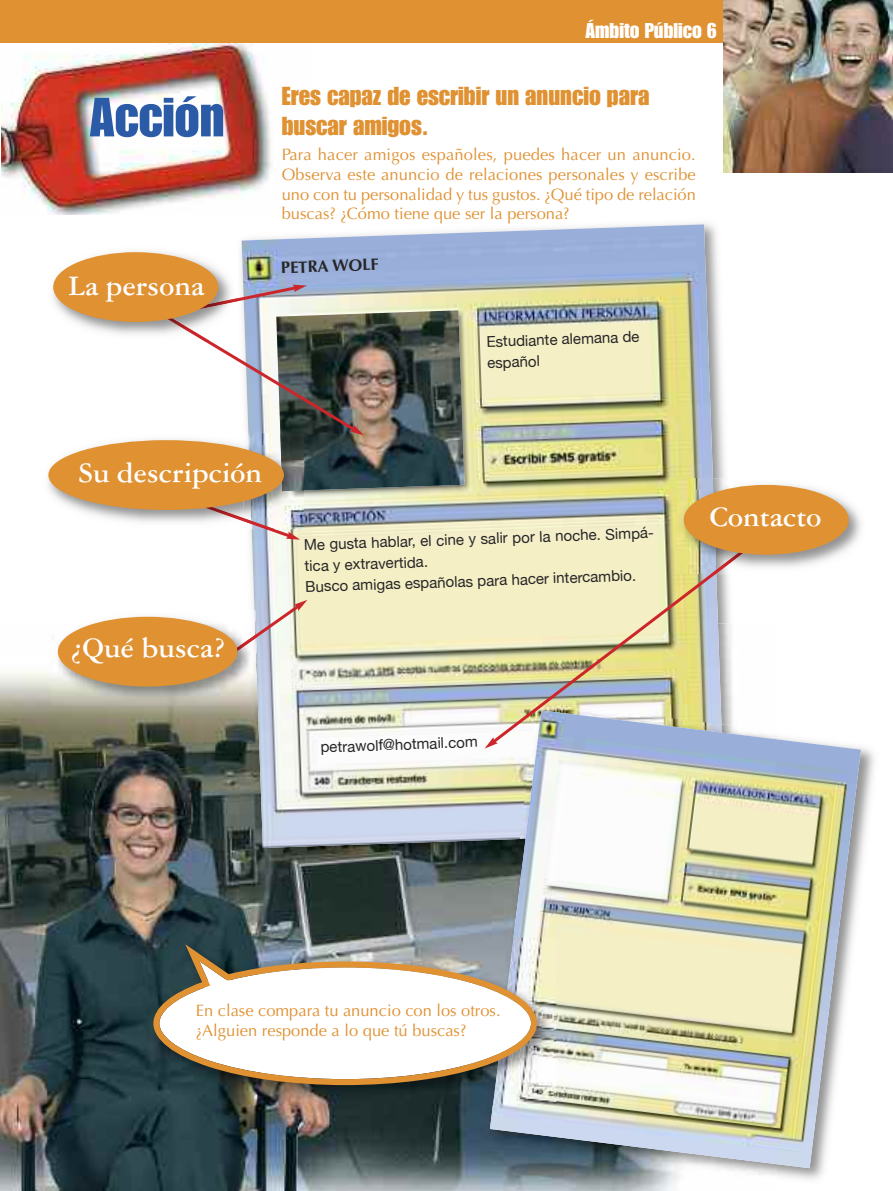
<style>
.page{position:relative;width:893px;height:1191px;background:#fff}
.page>*{position:absolute;margin:0;border:0;box-sizing:border-box;transform-origin:0 0}
.t1{font:54px "Impact LT Std";color:#2b5ba7}
.t2{font:700 30px "Garamond 3 LT Std";color:#fff}
.t3{font:25.5px/30.6px "Impact LT Std";color:#e09132}
.t4{font:21px "Impact LT Std";color:#fff}
.t5{font:16.5px/19.8px "Optima LT Std";color:#e09132;text-align:justify}
.t6{font:700 16.5px "Optima LT Std";color:#272627}
.t7{font:15px/21px "Helvetica Neue";color:#272627}
</style>
<div class="page">
<img style="left:1px;top:43px;width:270px;height:171px">
<img style="left:0;top:671px;width:674px;height:519px">
<div style="left:1px;top:0;width:725px;height:43px;background:#e09132"></div>
<img style="left:248px;top:848px;width:234px;height:20px">
<img style="left:242px;top:224px;width:483px;height:624px">
<img style="left:777px;top:747px;width:97px;height:433px">
<img style="left:482px;top:727px;width:295px;height:456px">
<img style="left:490px;top:727px;width:371px;height:441px">
<img style="left:97px;top:616px;width:108px;height:7px">
<img style="left:51px;top:623px;width:198px;height:83px">
<svg style="left:226px;top:600px;width:81px;height:58px"></svg>
<img style="left:249px;top:655px;width:8px;height:51px">
<img style="left:248px;top:623px;width:6px;height:11px">
<img style="left:255px;top:655px;width:2px;height:20px">
<img style="left:254px;top:610px;width:3px;height:24px">
<img style="left:229px;top:634px;width:28px;height:21px">
<div style="left:58px;top:617px;width:179px;height:69px;background:#e09132;border-radius:50%"></div>
<img style="left:489px;top:534px;width:275px;height:212px">
<svg style="left:485px;top:737px;width:13px;height:11px"></svg>
<img style="left:52px;top:251px;width:177px;height:83px">
<div style="left:53px;top:252px;width:165px;height:70px;background:#e09132;border-radius:50%"></div>
<img style="left:48px;top:440px;width:99px;height:82px">
<img style="left:147px;top:284px;width:317px;height:256px">
<img style="left:241px;top:433px;width:7px;height:17px">
<img style="left:248px;top:433px;width:56px;height:96px">
<img style="left:280px;top:433px;width:24px;height:58px">
<img style="left:169px;top:492px;width:107px;height:37px">
<div style="left:48px;top:440px;width:236px;height:70px;background:#e09132;border-radius:50%"></div>
<img style="left:735px;top:484px;width:126px;height:90px">
<img style="left:716px;top:478px;width:19px;height:14px">
<img style="left:677px;top:478px;width:39px;height:96px">
<img style="left:711px;top:545px;width:49px;height:29px">
<div style="left:684px;top:485px;width:165px;height:69px;background:#e09132;border-radius:50%"></div>
<img style="left:147px;top:937px;width:340px;height:167px">
<img style="left:487px;top:937px;width:6px;height:167px">
<img style="left:493px;top:937px;width:63px;height:167px">
<svg style="left:153px;top:944px;width:384px;height:141px"></svg>
<img style="left:723px;top:0;width:170px;height:172px">
<h1 class="t1" style="left:90px;top:98px;width:137px">Acción</h1>
<h2 class="t2" style="left:68px;top:276px;width:137px">La persona</h2>
<p class="t4" style="left:585px;top:23px;width:133px">Ámbito Público 6</p>
<h3 class="t3" style="left:282px;top:81px;width:369px">Eres capaz de escribir un anuncio para buscar amigos.</h3>
<p class="t5" style="left:282px;top:146px;width:416px">Para hacer amigos españoles, puedes hacer un anuncio.<br>Observa este anuncio de relaciones personales y escribe uno con tu personalidad y tus gustos. ¿Qué tipo de relación buscas? ¿Cómo tiene que ser la persona?</p>
<p class="t6" style="left:281px;top:261px;width:99px;rotate:-2deg">PETRA WOLF</p>
<p class="t7" style="left:486px;top:331px;width:155px;rotate:-2deg">Estudiante alemana de español</p>
<h2 class="t2" style="left:78px;top:463px;width:186px">Su descripción</h2>
<h2 class="t2" style="left:71px;top:638px;width:156px">¿Qué busca?</h2>
<p class="t7" style="left:304px;top:534px;width:350px;rotate:-2deg">Me gusta hablar, el cine y salir por la noche. Simpá&shy;tica y extravertida.<br>Busco amigas españolas para hacer intercambio.</p>
<p class="t7" style="left:320px;top:736px;width:159px;rotate:-2deg">petrawolf@hotmail.com</p>
<h2 class="t2" style="left:710px;top:506px;width:113px">Contacto</h2>
<p class="t5" style="left:196px;top:1002px;width:306px">En clase compara tu anuncio con los otros. ¿Alguien responde a lo que tú buscas?</p>
</div>
